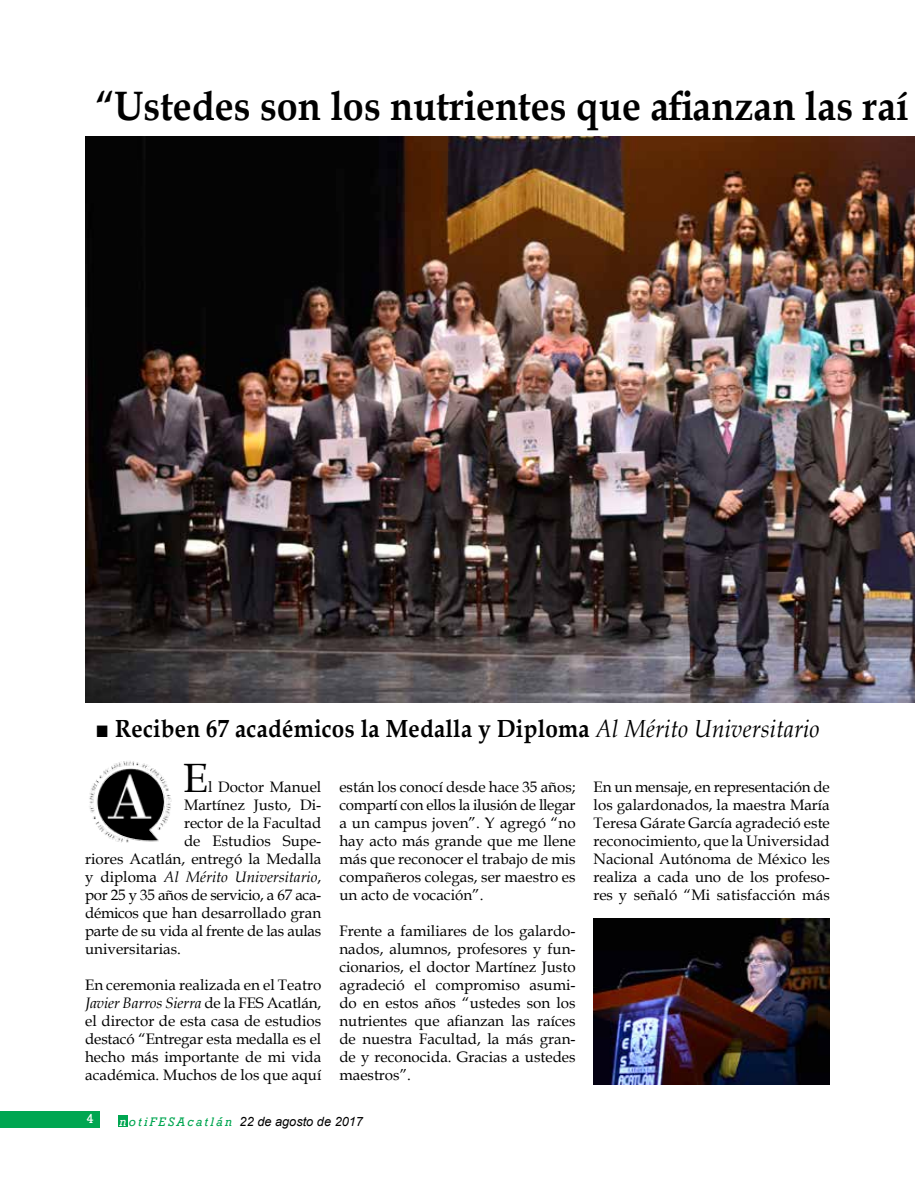
<style>
.page{position:relative;width:915px;height:1191px;background:#fff}
.page>*{position:absolute;margin:0;border:0;box-sizing:border-box;transform-origin:0 0}
.t1{font:700 41.1px "Book Antiqua";color:#000;scale:.92 1}
.t2{font:40.95px "Book Antiqua";color:#000}
.t3{font:700 24.75px "Book Antiqua";letter-spacing:.01em;color:#000;scale:.91 1}
.t4{font:15.15px/18px "Book Antiqua";color:#000;text-align:justify}
.t5{font:15.15px "Book Antiqua";letter-spacing:-.02em;color:#000}
.t6{font:italic 15.15px "Book Antiqua";color:#000}
.t7{font:13.5px "Rockwell";color:#fff}
.t8{font:italic 12.75px "Arial";color:#000}
.s1{font-weight:400;font-style:italic}
.s2{font-style:normal}
.s3{font-style:italic}
.s4{font-family:"Rockwell";color:#fff}
.s5{font-family:"Rockwell";color:#00a651}
</style>
<div class="page">
<div style="left:0;top:1110px;width:100px;height:17px;background:#00a651"></div>
<div style="left:118px;top:1115px;width:10px;height:12px;background:#00a651"></div>
<img style="left:89px;top:761px;width:83px;height:82px">
<img style="left:85px;top:136px;width:829px;height:566px">
<img style="left:593px;top:918px;width:236px;height:166px">
<h1 class="t1" style="left:95px;top:78px;width:885px">“Ustedes son los nutrientes que afianzan las raí</h1>
<h3 class="t3" style="left:95px;top:711px;width:797px">■ Reciben 67 académicos la Medalla y Diploma <span class="s1">Al Mérito Universitario</span></h3>
<p class="t4" style="left:339px;top:778px;width:238px">están los conocí desde hace 35 años; compartí con ellos la ilusión de llegar a un campus joven”. Y agregó “no hay acto más grande que me llene más que reconocer el trabajo de mis compañeros colegas, ser maestro es un acto de vocación”.</p>
<p class="t4" style="left:339px;top:921px;width:238px">Frente a familiares de los galardo&shy;nados, alumnos, profesores y fun&shy;cionarios, el doctor Martínez Justo agradeció el compromiso asumi&shy;do en estos años “ustedes son los nutrientes que afianzan las raíces de nuestra Facultad, la más gran&shy;de y reconocida. Gracias a ustedes maestros”.</p>
<h2 class="t2" style="left:183px;top:750px;width:27px">E</h2>
<p class="t4" style="left:593px;top:778px;width:238px">En un mensaje, en representación de los galardonados, la maestra María Teresa Gárate García agradeció este reconocimiento, que la Universidad Nacional Autónoma de México les realiza a cada uno de los profeso&shy;res y señaló “Mi satisfacción más</p>
<p class="t4" style="left:208px;top:778px;width:115px">l Doctor Manuel</p>
<p class="t4" style="left:184px;top:796px;width:139px">Martínez Justo, Di-</p>
<p class="t4" style="left:184px;top:814px;width:139px">rector de la Facultad</p>
<p class="t4" style="left:184px;top:832px;width:139px">de Estudios Supe-</p>
<p class="t4" style="left:85px;top:850px;width:238px">riores Acatlán, entregó la Medalla</p>
<p class="t6" style="left:85px;top:866px;width:238px"><span class="s2">y diploma</span> Al Mérito Universitario<span class="s2">,</span></p>
<p class="t5" style="left:85px;top:884px;width:238px">por 25 y 35 años de servicio, a 67 aca-</p>
<p class="t4" style="left:85px;top:904px;width:238px">démicos que han desarrollado gran</p>
<p class="t5" style="left:85px;top:920px;width:238px">parte de su vida al frente de las aulas</p>
<p class="t4" style="left:85px;top:940px;width:97px">universitarias.</p>
<p class="t4" style="left:85px;top:976px;width:238px">En ceremonia realizada en el Teatro <span class="s3">Javier Barros Sierra</span> de la FES Acatlán, el director de esta casa de estudios destacó “Entregar esta medalla es el hecho más importante de mi vida académica. Muchos de los que aquí</p>
<p class="t7" style="left:87px;top:1111px;width:9px">4</p>
<p class="t8" style="left:119px;top:1113px;width:245px"><span class="s4">n</span><span class="s5">otiFESAcatlán</span> 22 de agosto de 2017</p>
</div>
